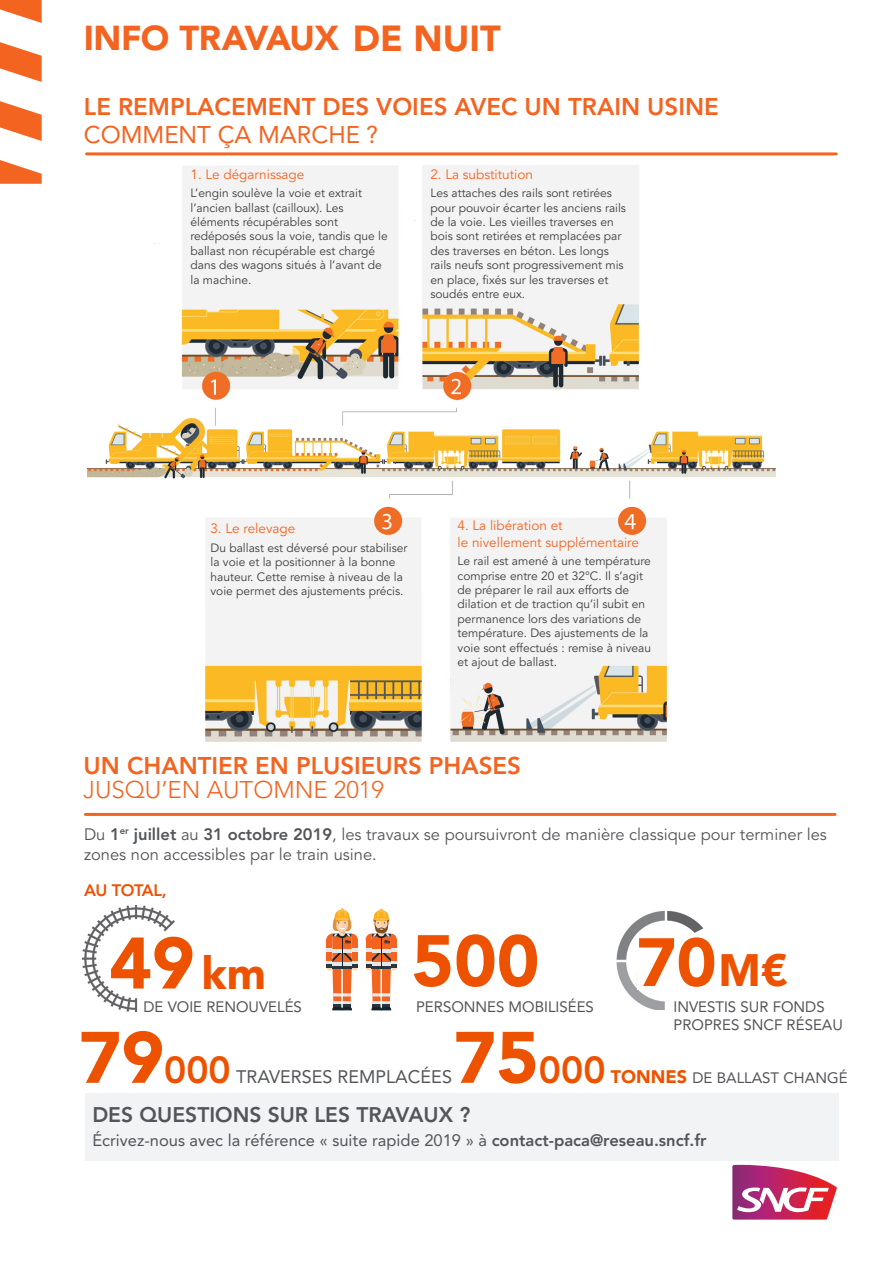
<style>
.page{position:relative;width:893px;height:1263px;background:#fff}
.page>*{position:absolute;margin:0;border:0;box-sizing:border-box;transform-origin:0 0}
.t1{font:900 72px "Avenir LT Std";color:#ed5200}
.t2{font:900 67.5px "Avenir LT Std";color:#ed5200}
.t3{font:900 45px "Avenir LT Std";color:#ed5200}
.t4{font:900 34.35px "Avenir LT Std";letter-spacing:-.015em;color:#f36421}
.t5{font:800 24px/28.5px "Avenir LT Std";color:#f36421}
.t6{font:300 24px "Avenir LT Std";color:#f36421}
.t7{font:800 21px "Avenir LT Std";color:#54555a}
.t8{font:18px "Avenir LT Std";color:#54555a}
.Niveau_sous_BULLETS{font:16.5px/19.8px "Avenir LT Std";color:#54555a}
.NIVEAU_4{font:16.5px "Avenir LT Std";color:#54555a}
.Niveau_sous_BULLETS-2{font:800 16.5px "Avenir LT Std";letter-spacing:-.02em;color:#ed5200}
.t9{font:15px/18px "Avenir LT Std";color:#54555a}
.NIVEAU_4-2{font:13.5px/16.2px "Avenir LT Std";color:#f36421}
.NIVEAU_4-3{font:12px/14.4px "Avenir LT Std";color:#3e3e3f}
.s1{font-size:36px}
.s2{font-weight:400}
.s3{font-weight:800}
.s4{font-weight:900;font-size:72px;color:#ed5200}
.s5{font-weight:800;font-size:37.5px;color:#ed5200}
.s6{font-weight:900;font-size:18px;color:#ed5200}
</style>
<div class="page">
<svg style="left:732px;top:1165px;width:105px;height:54px"></svg>
<svg style="left:0;top:0;width:42px;height:184px"></svg>
<div style="left:85px;top:1093px;width:754px;height:67px;background:#f2f3f4"></div>
<img style="left:83px;top:905px;width:92px;height:106px">
<svg style="left:326px;top:908px;width:32px;height:102px"></svg>
<svg style="left:366px;top:909px;width:31px;height:101px"></svg>
<div style="left:109px;top:934px;width:86px;height:54px;background:#fff"></div>
<img style="left:617px;top:910px;width:87px;height:100px">
<div style="left:637px;top:935px;width:79px;height:55px;background:#fff"></div>
<hr style="left:85px;top:813px;width:750px;height:3px;background:#f36421">
<img style="left:87px;top:135px;width:688px;height:607px">
<hr style="left:87px;top:152px;width:749px;height:3px;background:#f36421">
<p class="t4" style="left:84px;top:17px;width:419px">INFO TRAVAUX <span class="s1">DE NUIT</span></p>
<p class="t5" style="left:84px;top:92px;width:636px">LE REMPLACEMENT DES VOIES AVEC UN TRAIN USINE<br><span class="s2">COMMENT ÇA MARCHE ?</span></p>
<p class="NIVEAU_4-2" style="left:190px;top:166px;width:115px">1. Le dégarnissage</p>
<p class="NIVEAU_4-3" style="left:190px;top:186px;width:199px">L’engin soulève la voie et extrait l’ancien ballast (cailloux). Les éléments récupérables sont redéposés sous la voie, tandis que le ballast non récupérable est chargé dans des wagons situés à l’avant de la machine.</p>
<p class="NIVEAU_4-2" style="left:430px;top:166px;width:104px">2. La substitution</p>
<p class="NIVEAU_4-3" style="left:430px;top:186px;width:197px">Les attaches des rails sont retirées pour pouvoir écarter les anciens rails de la voie. Les vieilles traverses en bois sont retirées et remplacées par des traverses en béton. Les longs rails neufs sont progressivement mis en place, fixés sur les traverses et soudés entre eux.</p>
<p class="NIVEAU_4-2" style="left:210px;top:521px;width:86px">3. Le relevage</p>
<p class="NIVEAU_4-3" style="left:210px;top:541px;width:199px">Du ballast est déversé pour stabiliser la voie et la positionner à la bonne hauteur. Cette remise à niveau de la voie permet des ajustements précis.</p>
<p class="NIVEAU_4-2" style="left:458px;top:518px;width:183px">4. La libération et<br>le nivellement supplémentaire</p>
<p class="NIVEAU_4-3" style="left:458px;top:554px;width:195px">Le rail est amené à une température comprise entre 20 et 32°C. Il s’agit de préparer le rail aux efforts de dilation et de traction qu’il subit en permanence lors des variations de température. Des ajustements de la voie sont effectués : remise à niveau et ajout de ballast.</p>
<p class="t5" style="left:84px;top:751px;width:439px">UN CHANTIER EN PLUSIEURS PHASES</p>
<p class="t6" style="left:84px;top:775px;width:302px">JUSQU’EN AUTOMNE 2019</p>
<p class="Niveau_sous_BULLETS" style="left:84px;top:825px;width:744px">Du <span class="s3">1</span><sup>er</sup> <span class="s3">juillet</span> au <span class="s3">31 octobre 2019</span>, les travaux se poursuivront de manière classique pour terminer les zones non accessibles par le train usine.</p>
<p class="Niveau_sous_BULLETS-2" style="left:84px;top:881px;width:84px">AU TOTAL,</p>
<p class="t1" style="left:412px;top:917px;width:129px">500</p>
<p class="t9" style="left:416px;top:997px;width:179px">PERSONNES MOBILISÉES</p>
<p class="t1" style="left:109px;top:920px;width:87px">49</p>
<p class="t2" style="left:637px;top:922px;width:81px">70</p>
<p class="t3" style="left:719px;top:943px;width:71px">M€</p>
<p class="t3" style="left:202px;top:946px;width:66px">km</p>
<p class="t9" style="left:144px;top:998px;width:160px">DE VOIE RENOUVELÉS</p>
<p class="t9" style="left:673px;top:997px;width:171px">INVESTIS SUR FONDS<br>PROPRES SNCF RÉSEAU</p>
<p class="t8" style="left:79px;top:1066px;width:375px"><span class="s4">79</span><span class="s5">000</span> TRAVERSES REMPLACÉES</p>
<p class="t9" style="left:454px;top:1069px;width:395px"><span class="s4">75</span><span class="s5">000</span> <span class="s6">TONNES</span> DE BALLAST CHANGÉ</p>
<p class="t7" style="left:92px;top:1102px;width:379px">DES QUESTIONS SUR LES TRAVAUX ?</p>
<p class="NIVEAU_4" style="left:92px;top:1131px;width:616px">Écrivez-nous avec la référence « suite rapide 2019 » à <span class="s3">contact-paca@reseau.sncf.fr</span></p>
</div>
